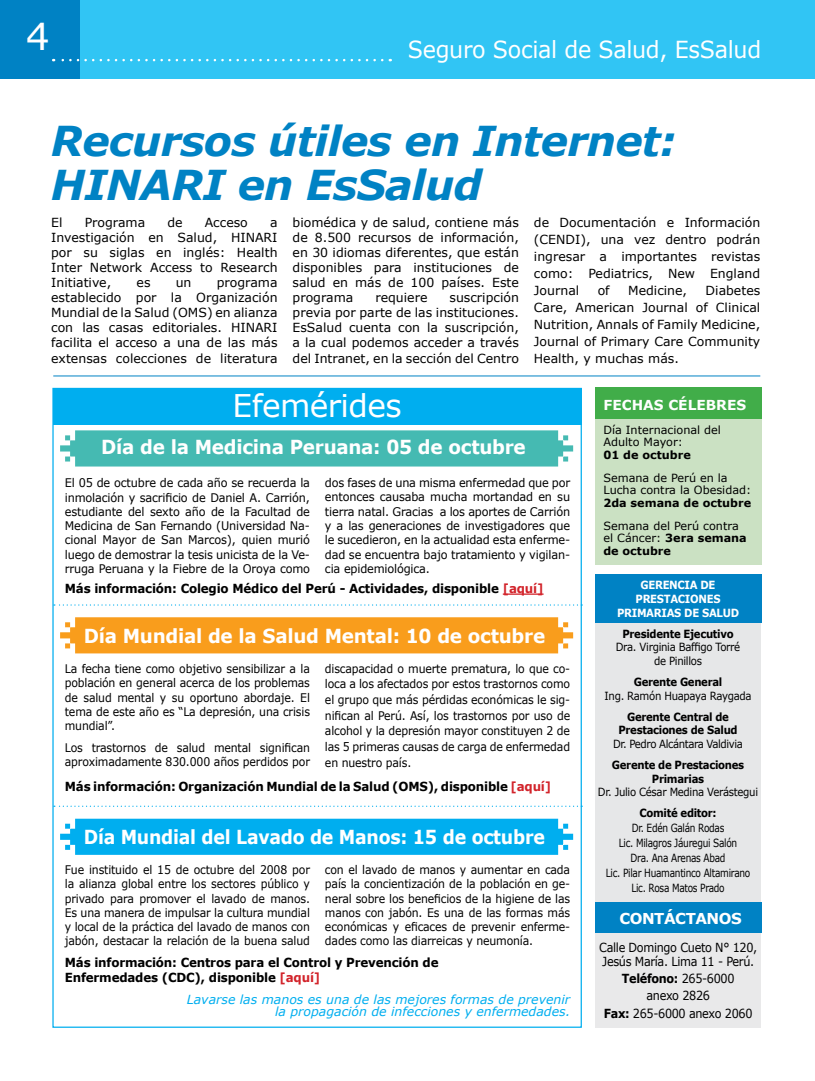
<style>
.page{position:relative;width:815px;height:1081px;background:#fff}
.page>*{position:absolute;margin:0;border:0;box-sizing:border-box;transform-origin:0 0}
.t1{font:italic 700 41.12px/44.4px "Verdana";letter-spacing:-.02em;color:#0082c4}
.t2{font:37.12px "Verdana";color:#fff}
.t3{font:31.25px "Verdana";letter-spacing:-.02em;color:#fff}
.t4{font:23.5px "Verdana";letter-spacing:-.015em;color:#fff;scale:.95 1}
.t5{font:700 19.38px "Verdana";letter-spacing:-.015em;color:#fff;scale:.95 1}
.t6{font:700 19.38px "Verdana";letter-spacing:-.015em;color:#fff;scale:.9 1}
.t7{font:700 15px "Verdana";letter-spacing:-.03em;color:#fff}
.t8{font:700 13.75px "Verdana";color:#fff}
.t9{font:12.5px/15.1px "Verdana";color:#000;text-align:justify}
.t10{font:700 12.5px/15px "Verdana";letter-spacing:-.015em;color:#000;scale:.95 1}
.t11{font:12.5px/17.2px "Verdana";letter-spacing:-.03em;color:#000;scale:.9 1}
.t12{font:italic 12.5px/12.5px "Verdana";color:#00aeef;text-align:right}
.t13{font:11.88px/14.2px "Verdana";letter-spacing:-.015em;color:#000;text-align:justify;scale:.92 1}
.t14{font:11.88px/14.2px "Verdana";letter-spacing:-.015em;color:#000;text-align:justify;scale:.95 1}
.t15{font:11.25px/12.5px "Verdana";color:#000}
.t16{font:700 11.25px/13.8px "Verdana";letter-spacing:-.03em;color:#000;text-align:center;scale:.9 1}
.t17{font:11.25px/13.8px "Verdana";letter-spacing:-.03em;color:#000;text-align:center;scale:.9 1}
.t18{font:11.25px/15px "Verdana";letter-spacing:-.03em;color:#000;text-align:center;scale:.8 1}
.t19{font:700 11.25px/13.8px "Verdana";letter-spacing:-.03em;color:#fff;scale:.9 1}
.t20{font:700 11.25px "Verdana";color:#000}
.s1{color:#d2232a}
.s2{font-weight:700}
</style>
<div class="page">
<div style="left:0;top:0;width:815px;height:78px;background:#31c5f4"></div>
<div style="left:0;top:0;width:80px;height:78px;background:#0082c4"></div>
<svg style="left:53px;top:59px;width:329px;height:2px"></svg>
<div style="left:595px;top:388px;width:167px;height:176px;background:#cbe1c3"></div>
<div style="left:595px;top:387px;width:167px;height:32px;background:#41ad49"></div>
<div style="left:53px;top:388px;width:528px;height:36px;background:#00aeef"></div>
<div style="left:595px;top:933px;width:166px;height:95px;background:#e9e9ea"></div>
<div style="left:595px;top:623px;width:166px;height:279px;background:#e6e7e8"></div>
<div style="left:595px;top:902px;width:166px;height:31px;background:#0082c4"></div>
<div style="left:595px;top:574px;width:166px;height:49px;background:#0082c4"></div>
<div style="left:60px;top:430px;width:513px;height:36px;background:#45bab2"></div>
<div style="left:60px;top:617px;width:513px;height:36px;background:#f99d1c"></div>
<svg style="left:60px;top:818px;width:513px;height:37px;background:#0fb2ef"></svg>
<hr style="left:503px;top:593px;width:41px;height:2px;background:#d2232a">
<svg style="left:54px;top:805px;width:528px;height:2px"></svg>
<svg style="left:54px;top:604px;width:528px;height:1px"></svg>
<hr style="left:53px;top:376px;width:707px;height:1px;background:#0082c4">
<h2 class="t2" style="left:26px;top:11px;width:25px">4</h2>
<h3 class="t4" style="left:408px;top:33px;width:373px">Seguro Social de Salud, EsSalud</h3>
<h1 class="t1" style="left:51px;top:117px;width:627px">Recursos útiles en Internet:<br>HINARI en EsSalud</h1>
<p class="t9" style="left:51px;top:215px;width:13px">El</p>
<p class="t9" style="left:85px;top:215px;width:62px">Programa</p>
<p class="t9" style="left:167px;top:215px;width:17px">de</p>
<p class="t9" style="left:205px;top:215px;width:45px">Acceso</p>
<p class="t9" style="left:293px;top:215px;width:228px">biomédica y de salud, contiene más de 8.500 recursos de información, en 30 idiomas diferentes, que están disponibles para instituciones de salud en más de 100 países. Este programa</p>
<p class="t9" style="left:534px;top:214px;width:228px;line-height:17px">de Documentación e Información (CENDI), una vez dentro podrán ingresar a importantes revistas como: Pediatrics, New England Journal</p>
<p class="t9" style="left:51px;top:215px;width:228px;text-indent:219px">a Investigación en Salud, HINARI por su siglas en inglés: Health Inter Network Access to Research Initiative,</p>
<p class="t9" style="left:51px;top:275px;width:228px;text-indent:166px">programa establecido por la Organización Mundial de la Salud (OMS) en alianza con las casas editoriales. HINARI facilita el acceso a una de las más extensas colecciones de literatura</p>
<p class="t9" style="left:137px;top:275px;width:15px">es</p>
<p class="t9" style="left:176px;top:275px;width:17px">un</p>
<p class="t9" style="left:598px;top:282px;width:13px">of</p>
<p class="t9" style="left:628px;top:282px;width:61px">Medicine,</p>
<p class="t9" style="left:534px;top:281px;width:228px;line-height:17px;text-indent:172px">Diabetes Care, American Journal of Clinical Nutrition, Annals of Family Medicine, Journal of Primary Care Community Health, y muchas más.</p>
<p class="t9" style="left:293px;top:290px;width:228px;text-indent:157px">suscripción previa por parte de las instituciones.<br>EsSalud cuenta con la suscripción, a la cual podemos acceder a través del Intranet, en la sección del Centro</p>
<p class="t9" style="left:375px;top:290px;width:54px">requiere</p>
<h3 class="t3" style="left:233px;top:384px;width:171px">Efemérides</h3>
<h3 class="t5" style="left:101px;top:434px;width:448px">Día de la Medicina Peruana: 05 de octubre</h3>
<p class="t14" style="left:65px;top:476px;width:260px">El 05 de octubre de cada año se recuerda la inmolación y sacrificio de Daniel A. Carrión, estudiante del sexto año de la Facultad de Medicina de San Fernando (Universidad Na&shy;cional Mayor de San Marcos), quien murió luego de demostrar la tesis unicista de la Ve&shy;rruga Peruana y la Fiebre de la Oroya como</p>
<p class="t14" style="left:325px;top:476px;width:260px">dos fases de una misma enfermedad que por entonces causaba mucha mortandad en su tierra natal. Gracias a los aportes de Carrión y a las generaciones de investigadores que le sucedieron, en la actualidad esta enferme&shy;dad se encuentra bajo tratamiento y vigilan&shy;cia epidemiológica.</p>
<p class="t10" style="left:65px;top:581px;width:505px">Más información: Colegio Médico del Perú - Actividades, disponible <span class="s1">[aquí]</span></p>
<h3 class="t5" style="left:84px;top:622px;width:487px">Día Mundial de la Salud Mental: 10 de octubre</h3>
<p class="t13" style="left:65px;top:661px;width:268px">La fecha tiene como objetivo sensibilizar a la población en general acerca de los problemas de salud mental y su oportuno abordaje. El tema de este año es “La depresión, una crisis mundial”.</p>
<p class="t13" style="left:65px;top:740px;width:268px">Los trastornos de salud mental significan aproximadamente 830.000 años perdidos por</p>
<p class="t13" style="left:325px;top:660px;width:268px;line-height:15.6px">discapacidad o muerte prematura, lo que co&shy;loca a los afectados por estos trastornos como el grupo que más pérdidas económicas le sig&shy;nifican al Perú. Así, los trastornos por uso de alcohol y la depresión mayor constituyen 2 de las 5 primeras causas de carga de enfermedad en nuestro país.</p>
<p class="t10" style="left:65px;top:779px;width:514px">Más información: Organización Mundial de la Salud (OMS), disponible <span class="s1">[aquí]</span></p>
<h3 class="t6" style="left:84px;top:823px;width:514px">Día Mundial del Lavado de Manos: 15 de octubre</h3>
<p class="t13" style="left:65px;top:862px;width:268px">Fue instituido el 15 de octubre del 2008 por la alianza global entre los sectores público y privado para promover el lavado de manos.<br>Es una manera de impulsar la cultura mundial y local de la práctica del lavado de manos con jabón, destacar la relación de la buena salud</p>
<p class="t13" style="left:325px;top:862px;width:268px">con el lavado de manos y aumentar en cada país la concientización de la población en ge&shy;neral sobre los beneficios de la higiene de las manos con jabón. Es una de las formas más económicas y eficaces de prevenir enferme&shy;dades como las diarreicas y neumonía.</p>
<p class="t10" style="left:65px;top:955px;width:395px">Más información: Centros para el Control y Prevención de<br>Enfermedades (CDC), disponible <span class="s1">[aquí]</span></p>
<p class="t12" style="left:187px;top:993px;width:385px">Lavarse las manos es una de las mejores formas de prevenir la propagación de infecciones y enfermedades.</p>
<p class="t8" style="left:603px;top:396px;width:143px">Fechas célebres</p>
<p class="t15" style="left:603px;top:423px;width:119px">Día Internacional del<br>Adulto Mayor:</p>
<p class="t20" style="left:603px;top:446px;width:89px">01 de octubre</p>
<p class="t15" style="left:603px;top:471px;width:149px">Semana de Perú en la<br>Lucha contra la Obesidad:</p>
<p class="t20" style="left:603px;top:495px;width:149px">2da semana de octubre</p>
<p class="t15" style="left:603px;top:519px;width:145px">Semana del Perú contra el Cáncer: <span class="s2">3era semana de octubre</span></p>
<p class="t19" style="left:636px;top:578px;width:90px;text-indent:5px">Gerencia de<br>Prestac</p>
<p class="t19" style="left:685px;top:592px;width:40px">iones</p>
<p class="t19" style="left:617px;top:605px;width:33px">Primar</p>
<p class="t19" style="left:661px;top:605px;width:86px">ias de Salud</p>
<p class="t16" style="left:622px;top:626px;width:125px">Presidente Ejecutivo</p>
<p class="t17" style="left:616px;top:640px;width:140px">Dra. Virginia Baffigo Torré de Pinillos</p>
<p class="t16" style="left:634px;top:675px;width:100px">Gerente General</p>
<p class="t17" style="left:605px;top:688px;width:165px">Ing. Ramón Huapaya Raygada</p>
<p class="t16" style="left:618px;top:709px;width:134px">Gerente Central de<br>Prestaciones de Salud</p>
<p class="t17" style="left:613px;top:737px;width:146px">Dr. Pedro Alcántara Valdivia</p>
<p class="t16" style="left:612px;top:757px;width:148px">Gerente de Prestaciones<br>Primarias</p>
<p class="t17" style="left:598px;top:785px;width:179px">Dr. Julio César Medina Verástegui</p>
<p class="t16" style="left:639px;top:806px;width:87px">Comité editor:</p>
<p class="t18" style="left:606px;top:820px;width:182px">Dr. Edén Galán Rodas<br>Lic. Milagros Jáuregui Salón<br>Dra. Ana Arenas Abad<br>Lic. Pilar Huamantinco Altamirano<br>Lic. Rosa Matos Prado</p>
<p class="t7" style="left:619px;top:908px;width:68px">Contácta</p>
<p class="t7" style="left:707px;top:908px;width:35px">nos</p>
<p class="t11" style="left:599px;top:940px;width:177px;line-height:13.8px">Calle Domingo Cueto N° 120,<br>Jesús María. Lima 11 - Perú.</p>
<p class="t11" style="left:604px;top:969px;width:167px;text-align:center"><span class="s2">Teléfono:</span> 265-6000<br>anexo 2826<br><span class="s2">Fax:</span> 265-6000 anexo 2060</p>
</div>
